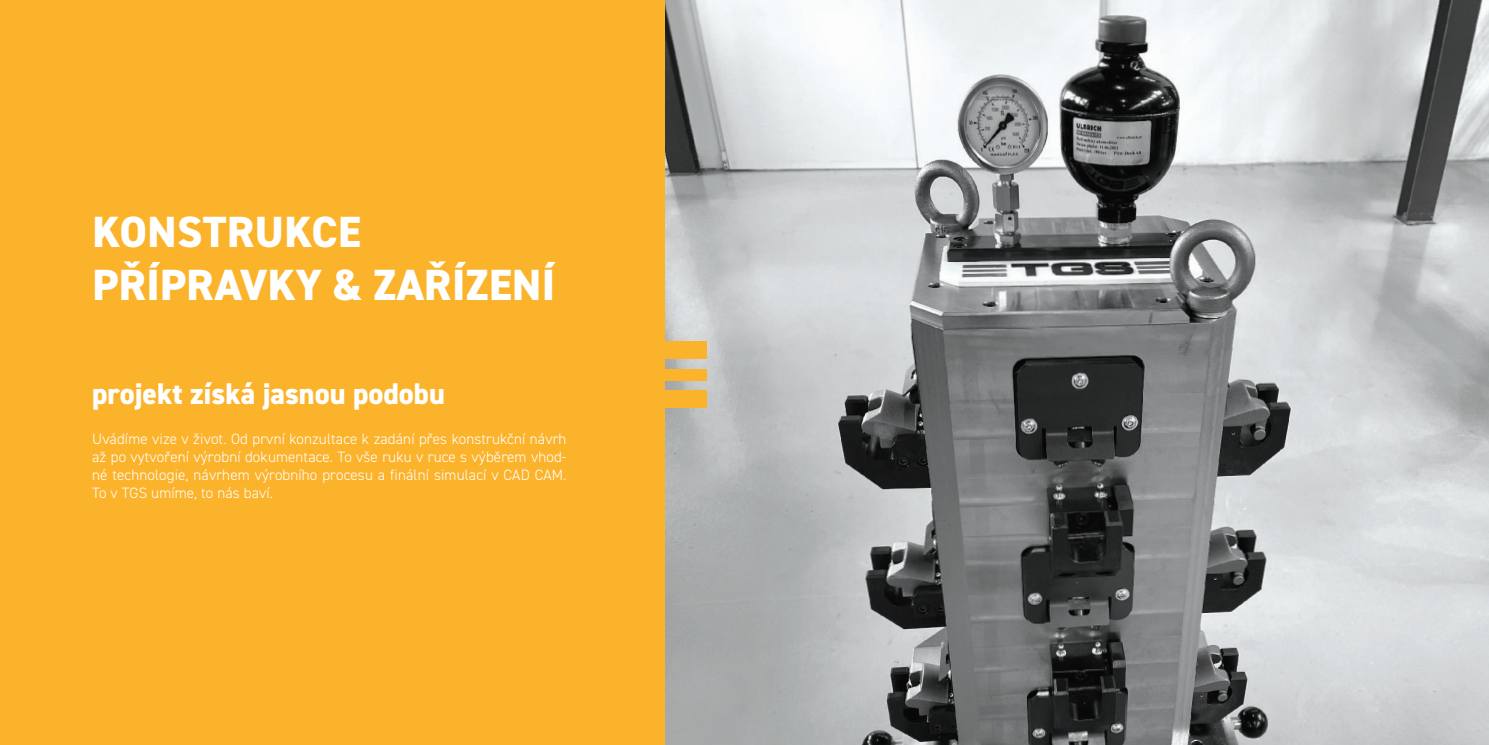
<style>
.page{position:relative;width:1489px;height:745px;background:#fff}
.page>*{position:absolute;margin:0;border:0;box-sizing:border-box;transform-origin:0 0}
.t1{font:800 43.75px/52.5px "DIN2014";letter-spacing:.01em;color:#fff}
.t2{font:800 30px "DIN2014";color:#fff}
.t3{font:300 15px/18px "DIN2014";letter-spacing:.01em;color:#fff;text-align:justify}
</style>
<div class="page">
<img style="left:664px;top:0;width:824px;height:744px">
<div style="left:0;top:0;width:664px;height:744px;background:#fcb32c"></div>
<div style="left:620px;top:368px;width:87px;height:12px;background:#fcb32c"></div>
<div style="left:620px;top:341px;width:87px;height:17px;background:#fcb32c"></div>
<div style="left:620px;top:390px;width:87px;height:17px;background:#fcb32c"></div>
<h1 class="t1" style="left:92px;top:205px;width:464px">KONSTRUKCE<br>PŘÍPRAVKY &amp; ZAŘÍZENÍ</h1>
<h2 class="t2" style="left:92px;top:373px;width:354px">projekt získá jasnou podobu</h2>
<p class="t3" style="left:92px;top:429px;width:476px">Uvádíme vize v život. Od první konzultace k zadání přes konstrukční návrh až po vytvoření výrobní dokumentace. To vše ruku v ruce s výběrem vhod&shy;né technologie, návrhem výrobního procesu a finální simulací v CAD CAM.<br>To v TGS umíme, to nás baví.</p>
</div>
